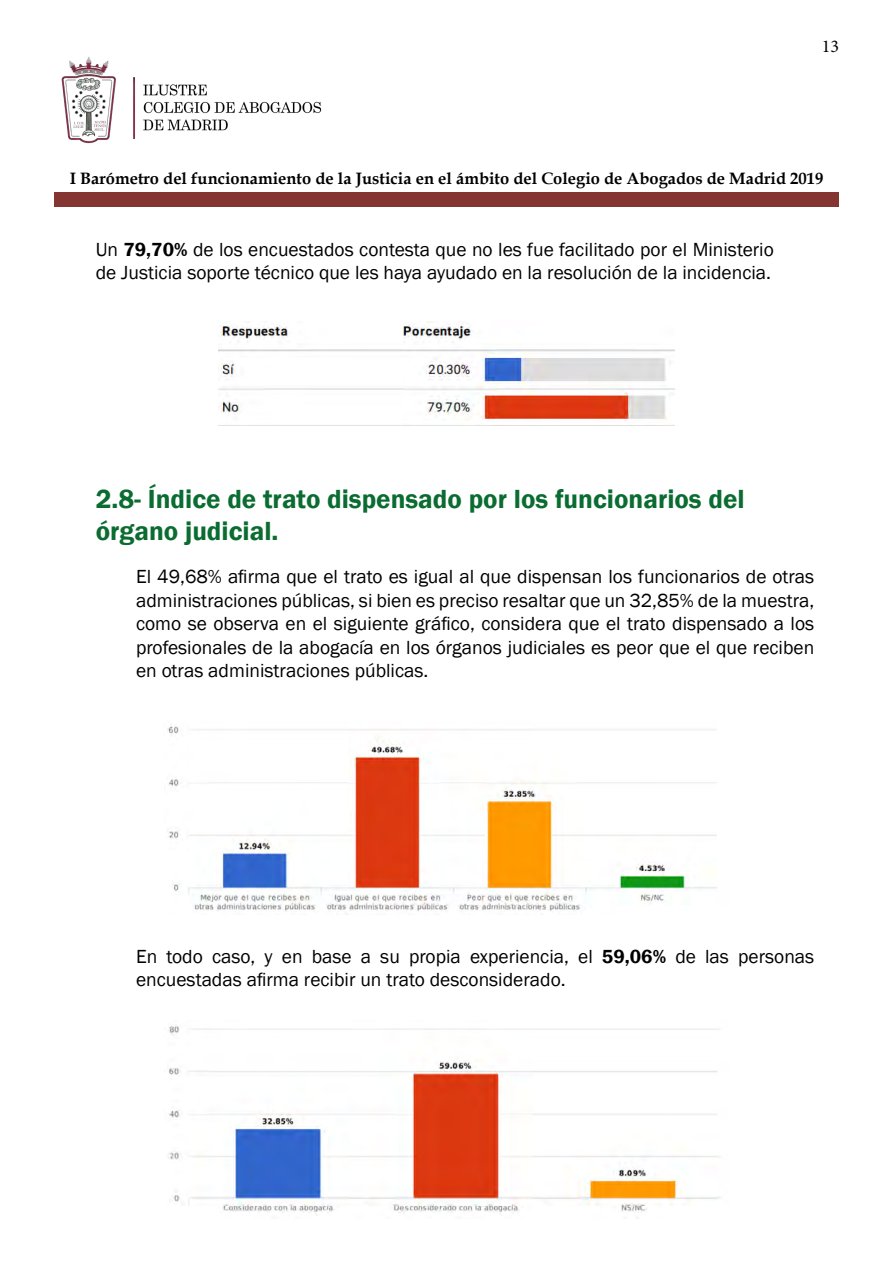
<style>
.page{position:relative;width:893px;height:1263px;background:#fff}
.page>*{position:absolute;margin:0;border:0;box-sizing:border-box;transform-origin:0 0}
.t1{font:600 27px/32.4px "Franklin Gothic";color:#0b6c31}
.t2{font:19.5px/23.4px "Franklin Gothic";color:#000}
.t3{font:18px "Minion Pro";color:#000}
.t4{font:700 16.5px "Book Antiqua";color:#000}
.s1{font-weight:600}
</style>
<div class="page">
<img style="left:61px;top:57px;width:261px;height:87px">
<div style="left:54px;top:192px;width:785px;height:15px;background:#843532"></div>
<img style="left:218px;top:321px;width:457px;height:105px">
<img style="left:167px;top:726px;width:550px;height:186px">
<img style="left:168px;top:1025px;width:553px;height:189px">
<p class="t3" style="left:822px;top:34px;width:19px">13</p>
<p class="t4" style="left:70px;top:167px;width:755px">I Barómetro del funcionamiento de la Justicia en el ámbito del Colegio de Abogados de Madrid 2019</p>
<p class="t2" style="left:96px;top:238px;width:680px">Un <span class="s1">79,70%</span> de los encuestados contesta que no les fue facilitado por el Ministerio de Justicia soporte técnico que les haya ayudado en la resolución de la incidencia.</p>
<h1 class="t1" style="left:96px;top:483px;width:650px">2.8- Índice de trato dispensado por los funcionarios del órgano judicial.</h1>
<p class="t2" style="left:136px;top:566px;width:680px;text-align:justify">El 49,68% afirma que el trato es igual al que dispensan los funcionarios de otras administraciones públicas, si bien es preciso resaltar que un 32,85% de la muestra, como se observa en el siguiente gráfico, considera que el trato dispensado a los profesionales de la abogacía en los órganos judiciales es peor que el que reciben en otras administraciones públicas.</p>
<p class="t2" style="left:136px;top:945px;width:680px">En todo caso, y en base a su propia experiencia, el <span class="s1">59,06%</span> de las personas encuestadas afirma recibir un trato desconsiderado.</p>
</div>
